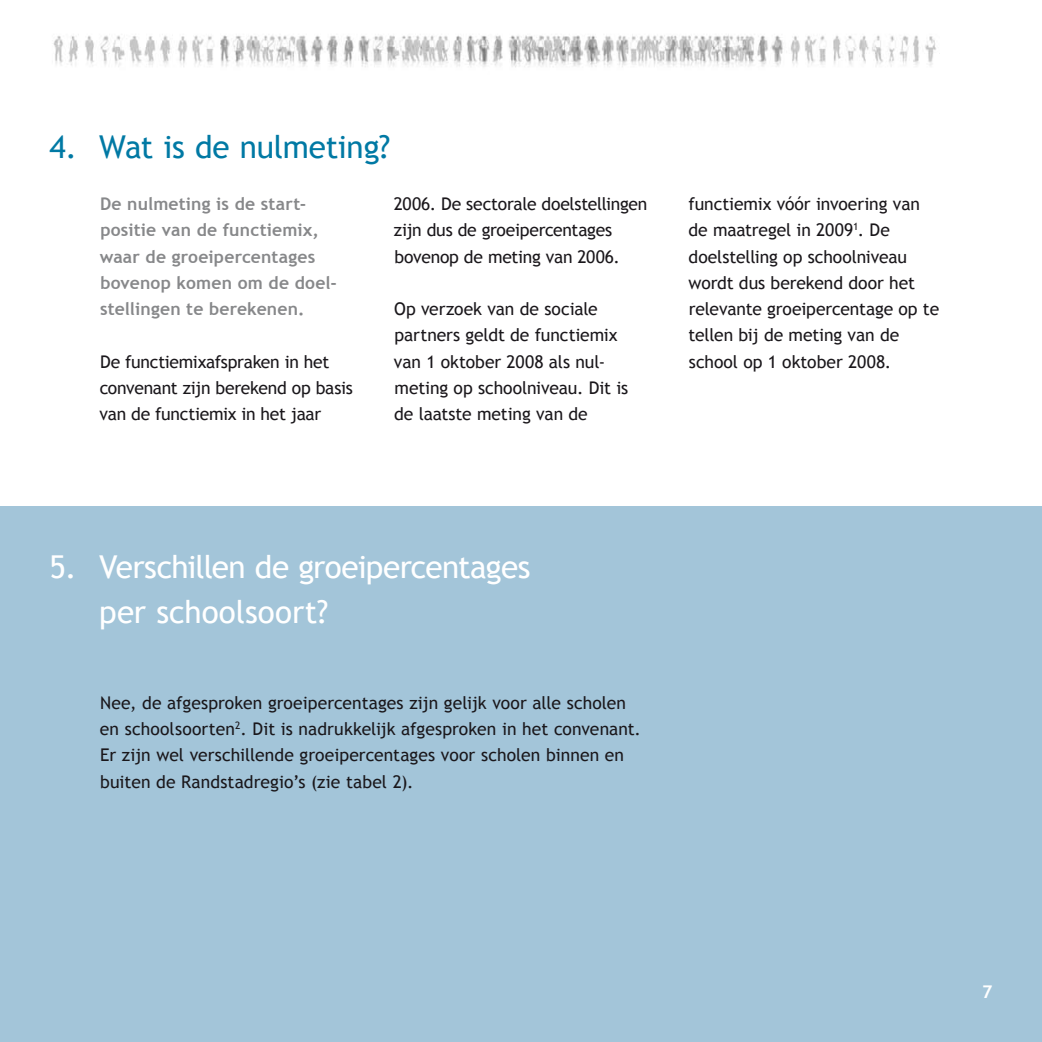
<style>
.page{position:relative;width:1042px;height:1042px;background:#fff}
.page>*{position:absolute;margin:0;border:0;box-sizing:border-box;transform-origin:0 0}
.t1{font:31.5px/45.5px "Trebuchet MS";letter-spacing:-.015em;color:#fff}
.t2{font:31.5px "Trebuchet MS";letter-spacing:-.01em;color:#0079a4}
.t3{font:17.5px/26.2px "Trebuchet MS";letter-spacing:-.005em;color:#1a171b}
.t4{font:700 17.5px/26.2px "Trebuchet MS";letter-spacing:.01em;color:#87888a}
.t5{font:700 17.5px "Trebuchet MS";color:#fff}
</style>
<div class="page">
<img style="left:53px;top:35px;width:883px;height:32px">
<div style="left:0;top:506px;width:1042px;height:536px;background:#a3c5d9"></div>
<h1 class="t2" style="left:50px;top:128px;width:342px">4. Wat is de nulmeting?</h1>
<p class="t4" style="left:100px;top:191px;width:239px">De nulmeting is de start&shy;positie van de functiemix, waar de groeipercentages bovenop komen om de doel&shy;stellingen te berekenen.</p>
<p class="t3" style="left:99px;top:348px;width:255px">De functiemixafspraken in het convenant zijn berekend op basis van de functiemix in het jaar</p>
<p class="t3" style="left:394px;top:191px;width:255px">2006. De sectorale doelstellingen zijn dus de groeipercentages bovenop de meting van 2006.</p>
<p class="t3" style="left:394px;top:296px;width:236px">Op verzoek van de sociale partners geldt de functiemix van 1 oktober 2008 als nul&shy;meting op schoolniveau. Dit is de laatste meting van de</p>
<p class="t3" style="left:688px;top:191px;width:252px">functiemix vóór invoering van de maatregel in 2009<sup>1</sup>. De doelstelling op schoolniveau wordt dus berekend door het relevante groeipercentage op te tellen bij de meting van de school op 1 oktober 2008.</p>
<h1 class="t1" style="left:99px;top:544px;width:433px;text-indent:-50px">5. Verschillen de groeipercentages per schoolsoort?</h1>
<p class="t3" style="left:100px;top:690px;width:543px">Nee, de afgesproken groeipercentages zijn gelijk voor alle scholen en schoolsoorten<sup>2</sup>. Dit is nadrukkelijk afgesproken in het convenant.<br>Er zijn wel verschillende groeipercentages voor scholen binnen en buiten de Randstadregio’s (zie tabel 2).</p>
<p class="t5" style="left:982px;top:980px;width:12px">7</p>
</div>
